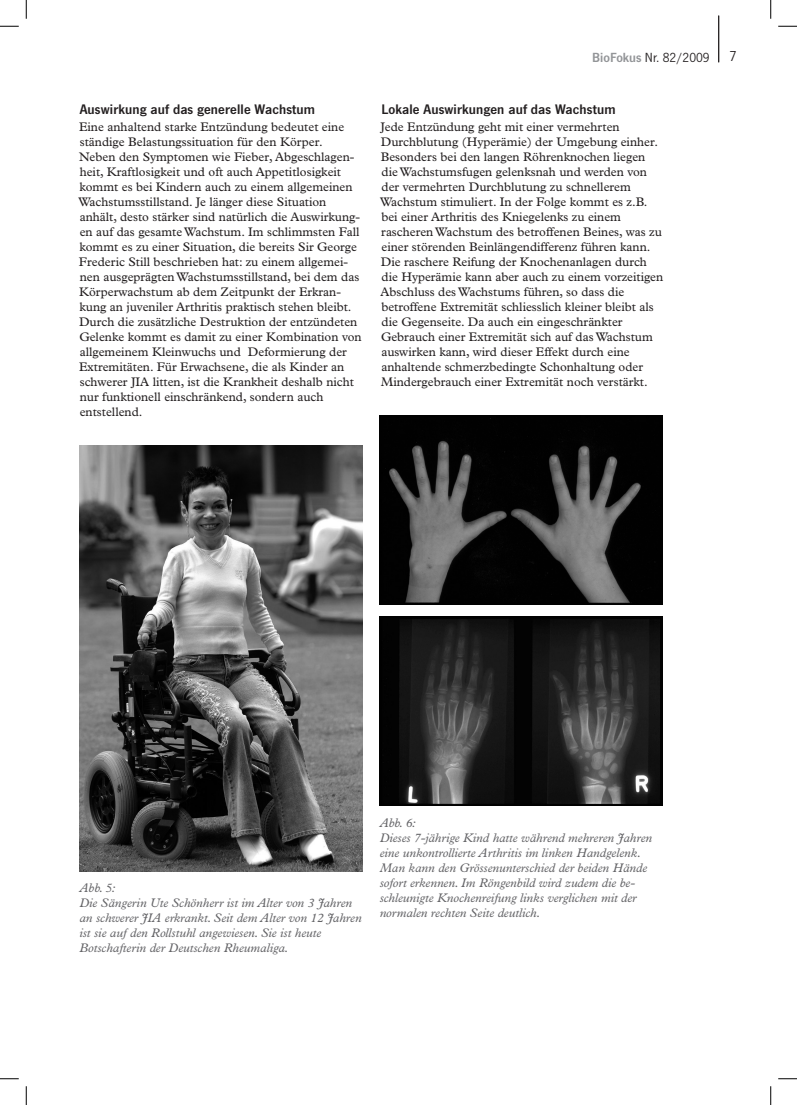
<style>
.page{position:relative;width:797px;height:1105px;background:#fff}
.page>*{position:absolute;margin:0;border:0;box-sizing:border-box;transform-origin:0 0}
.t1{font:15px "News Gothic";color:#231f20}
.a_Titel_2_Grades{font:700 14.38px "News Gothic";letter-spacing:.01em;color:#231f20}
.t2{font:13.75px "News Gothic";color:#231f20}
.d_Lauftext{font:12.5px/15px "Plantin";color:#231f20}
.Bildkommentar{font:italic 12.5px/15px "Plantin";color:#636366}
.s1{font-weight:700;color:#939598}
</style>
<div class="page">
<hr style="left:718px;top:16px;width:1px;height:46px;background:#231f20">
<img style="left:79px;top:445px;width:284px;height:427px">
<img style="left:379px;top:416px;width:284px;height:188px">
<img style="left:379px;top:617px;width:284px;height:189px">
<svg style="left:0;top:25px;width:19px;height:2px"></svg>
<svg style="left:778px;top:25px;width:19px;height:2px"></svg>
<svg style="left:0;top:1078px;width:19px;height:1px"></svg>
<svg style="left:778px;top:1078px;width:19px;height:1px"></svg>
<svg style="left:25px;top:0;width:2px;height:19px"></svg>
<svg style="left:25px;top:1086px;width:2px;height:19px"></svg>
<svg style="left:770px;top:0;width:1px;height:19px"></svg>
<svg style="left:770px;top:1086px;width:1px;height:19px"></svg>
<p class="a_Titel_2_Grades" style="left:80px;top:101px;width:237px">Auswirkung auf das generelle Wachstum</p>
<p class="d_Lauftext" style="left:78px;top:119px;width:285px">Eine anhaltend starke Entzündung bedeutet eine ständige Belastungssituation für den Körper.<br>Neben den Symptomen wie Fieber, Abgeschlagen&shy;heit, Kraftlosigkeit und oft auch Appetitlosigkeit kommt es bei Kindern auch zu einem allgemeinen Wachstumsstillstand. Je länger diese Situation anhält, desto stärker sind natürlich die Auswirkung&shy;en auf das gesamte Wachstum. Im schlimmsten Fall kommt es zu einer Situation, die bereits Sir George Frederic Still beschrieben hat: zu einem allgemei&shy;nen ausgeprägten Wachstumsstillstand, bei dem das Körperwachstum ab dem Zeitpunkt der Erkran&shy;kung an juveniler Arthritis praktisch stehen bleibt.<br>Durch die zusätzliche Destruktion der entzündeten Gelenke kommt es damit zu einer Kombination von allgemeinem Kleinwuchs und Deformierung der Extremitäten. Für Erwachsene, die als Kinder an schwerer JIA litten, ist die Krankheit deshalb nicht nur funktionell einschränkend, sondern auch entstellend.</p>
<p class="t2" style="left:592px;top:50px;width:119px"><span class="s1">BioFokus</span> Nr. 82/2009</p>
<p class="t1" style="left:729px;top:48px;width:9px">7</p>
<p class="a_Titel_2_Grades" style="left:381px;top:101px;width:236px">Lokale Auswirkungen auf das Wachstum</p>
<p class="d_Lauftext" style="left:380px;top:119px;width:285px">Jede Entzündung geht mit einer vermehrten Durchblutung (Hyperämie) der Umgebung einher.<br>Besonders bei den langen Röhrenknochen liegen die Wachstumsfugen gelenksnah und werden von der vermehrten Durchblutung zu schnellerem Wachstum stimuliert. In der Folge kommt es z.B. bei einer Arthritis des Kniegelenks zu einem rascheren Wachstum des betroffenen Beines, was zu einer störenden Beinlängendifferenz führen kann.<br>Die raschere Reifung der Knochenanlagen durch die Hyperämie kann aber auch zu einem vorzeitigen Abschluss des Wachstums führen, so dass die betroffene Extremität schliesslich kleiner bleibt als die Gegenseite. Da auch ein eingeschränkter Gebrauch einer Extremität sich auf das Wachstum auswirken kann, wird dieser Effekt durch eine anhaltende schmerzbedingte Schonhaltung oder Mindergebrauch einer Extremität noch verstärkt.</p>
<p class="Bildkommentar" style="left:79px;top:880px;width:38px">Abb. 5:</p>
<p class="Bildkommentar" style="left:79px;top:895px;width:284px">Die Sängerin Ute Schönherr ist im Alter von 3 Jahren an schwerer JIA erkrankt. Seit dem Alter von 12 Jahren ist sie auf den Rollstuhl angewiesen. Sie ist heute Botschafterin der Deutschen Rheumaliga.</p>
<p class="Bildkommentar" style="left:379px;top:815px;width:38px">Abb. 6:</p>
<p class="Bildkommentar" style="left:379px;top:830px;width:274px">Dieses 7-jährige Kind hatte während mehreren Jahren eine unkontrollierte Arthritis im linken Handgelenk.<br>Man kann den Grössenunterschied der beiden Hände sofort erkennen. Im Röngenbild wird zudem die be&shy;schleunigte Knochenreifung links verglichen mit der normalen rechten Seite deutlich.</p>
</div>
